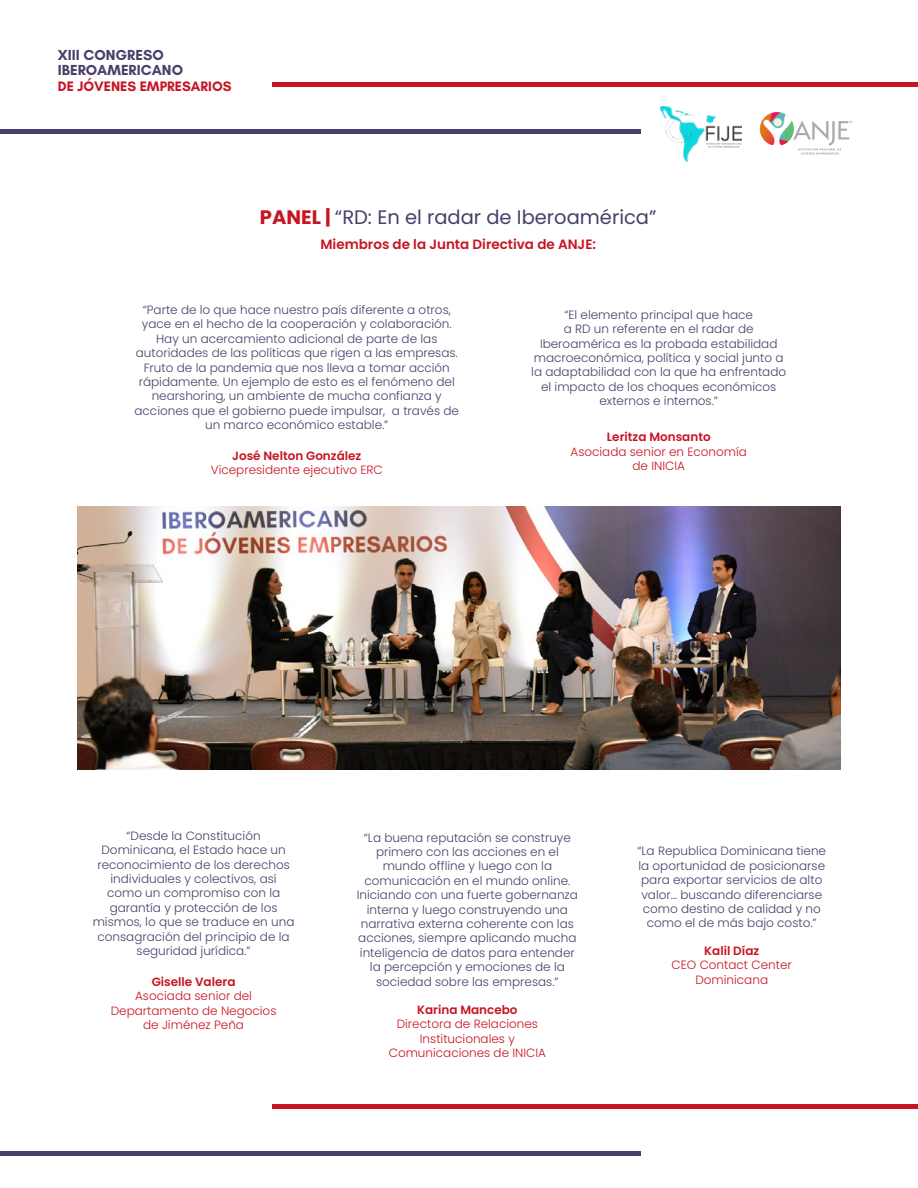
<style>
.page{position:relative;width:918px;height:1188px;background:#fff}
.page>*{position:absolute;margin:0;border:0;box-sizing:border-box;transform-origin:0 0}
.t1{font:19.5px "Poppins";color:#47406b}
.t2{font:700 14.85px/15.1px "Glacial Indifference";color:#47406b}
.t3{font:700 13.95px "Glacial Indifference";color:#c61623}
.t4{font:600 13.5px "Poppins";color:#c71422}
.t5{font:300 12px/14.4px "Poppins";color:#47406b;text-align:center}
.t6{font:300 12px/14.4px "Poppins";color:#c71422;text-align:center}
.t7{font:600 12px "Poppins";color:#c71422}
.s1{font-weight:700;color:#c71422}
</style>
<div class="page">
<img style="left:661px;top:106px;width:80px;height:56px">
<svg style="left:793px;top:120px;width:59px;height:34px"></svg>
<img style="left:760px;top:112px;width:34px;height:34px;border-radius:17px">
<hr style="left:272px;top:82px;width:646px;height:4px;background:#c71422">
<hr style="left:0;top:129px;width:641px;height:4px;background:#47406b">
<img style="left:78px;top:506px;width:762px;height:264px">
<hr style="left:272px;top:1105px;width:646px;height:4px;background:#c71422">
<hr style="left:0;top:1151px;width:641px;height:4px;background:#47406b">
<p class="t2" style="left:58px;top:47px;width:127px">XIII CONGRESO<br>IBEROAMERICANO</p>
<p class="t3" style="left:58px;top:77px;width:175px">DE JÓVENES EMPRESARIOS</p>
<h1 class="t1" style="left:260px;top:206px;width:398px"><span class="s1">PANEL |</span> “RD: En el radar de Iberoamérica”</h1>
<p class="t4" style="left:320px;top:236px;width:277px">Miembros de la Junta Directiva de ANJE:</p>
<p class="t5" style="left:135px;top:303px;width:326px">“Parte de lo que hace nuestro país diferente a otros, yace en el hecho de la cooperación y colaboración.<br>Hay un acercamiento adicional de parte de las autoridades de las políticas que rigen a las empresas.<br>Fruto de la pandemia que nos lleva a tomar acción rápidamente. Un ejemplo de esto es el fenómeno del nearshoring, un ambiente de mucha confianza y acciones que el gobierno puede impulsar, a través de un marco económico estable.”</p>
<p class="t7" style="left:232px;top:449px;width:131px">José Nelton González</p>
<p class="t6" style="left:211px;top:463px;width:174px">Vicepresidente ejecutivo ERC</p>
<p class="t5" style="left:531px;top:307px;width:256px">“El elemento principal que hace<br>a RD un referente en el radar de Iberoamérica es la probada estabilidad macroeconómica, política y social junto a la adaptabilidad con la que ha enfrentado el impacto de los choques económicos externos e internos.”</p>
<p class="t7" style="left:607px;top:430px;width:105px">Leritza Monsanto</p>
<p class="t6" style="left:571px;top:444px;width:178px">Asociada senior en Economía de INICIA</p>
<p class="t5" style="left:93px;top:828px;width:203px">“Desde la Constitución<br>Dominicana, el Estado hace un reconocimiento de los derechos individuales y colectivos, así como un compromiso con la garantía y protección de los mismos, lo que se traduce en una consagración del principio de la seguridad jurídica.”</p>
<p class="t5" style="left:357px;top:830px;width:223px">“La buena reputación se construye primero con las acciones en el mundo offline y luego con la comunicación en el mundo online.<br>Iniciando con una fuerte gobernanza interna y luego construyendo una narrativa externa coherente con las acciones, siempre aplicando mucha inteligencia de datos para entender la percepción y emociones de la</p>
<p class="t7" style="left:152px;top:975px;width:85px">Giselle Valera</p>
<p class="t5" style="left:376px;top:974px;width:184px">sociedad sobre las empresas.”</p>
<p class="t6" style="left:111px;top:989px;width:167px">Asociada senior del<br>Departamento de Negocios de Jiménez Peña</p>
<p class="t7" style="left:417px;top:1003px;width:102px">Karina Mancebo</p>
<p class="t6" style="left:389px;top:1017px;width:159px">Directora de Relaciones<br>Institucionales y<br>Comunicaciones de INICIA</p>
<p class="t5" style="left:637px;top:844px;width:190px">“La Republica Dominicana tiene la oportunidad de posicionarse para exportar servicios de alto valor… buscando diferenciarse como destino de calidad y no como el de más bajo costo.”</p>
<p class="t7" style="left:704px;top:944px;width:56px">Kalil Díaz</p>
<p class="t6" style="left:672px;top:958px;width:122px">CEO Contact Center<br>Dominicana</p>
</div>
